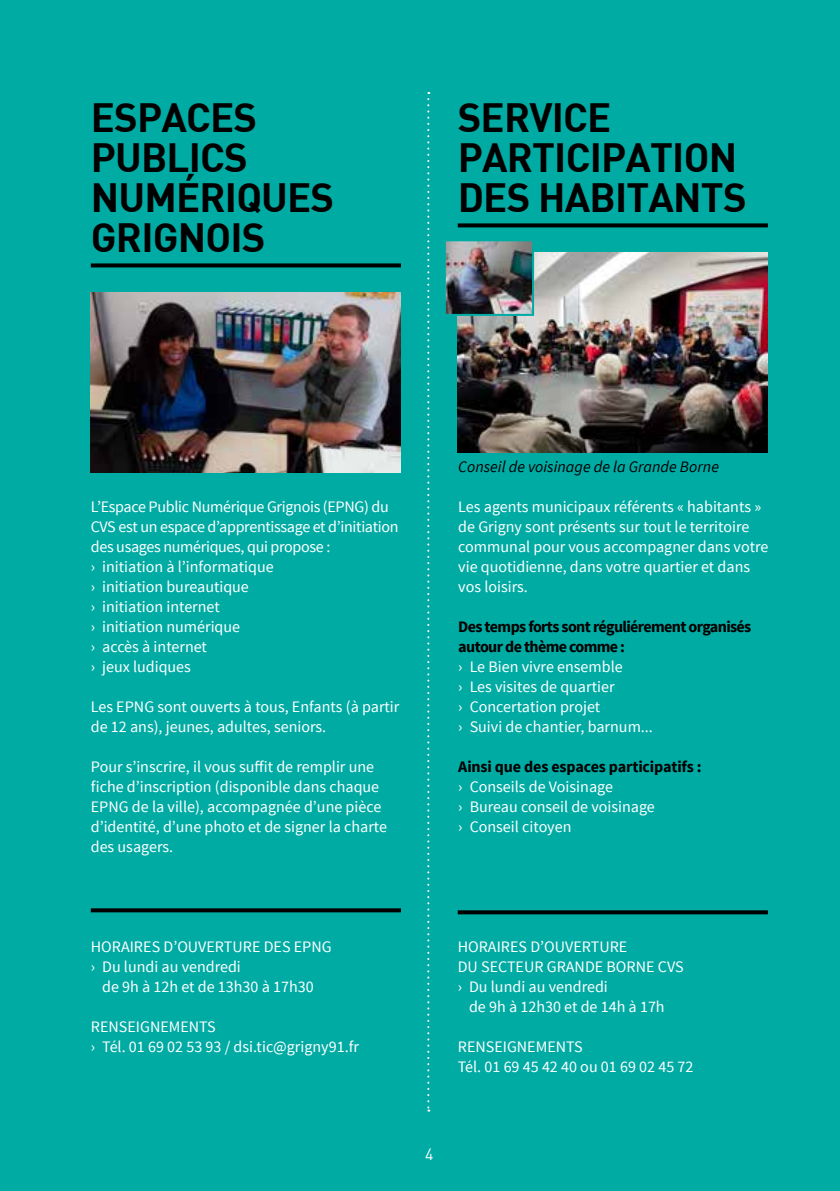
<style>
.page{position:relative;width:840px;height:1191px;background:#fff}
.page>*{position:absolute;margin:0;border:0;box-sizing:border-box;transform-origin:0 0}
.t1{font:40px/40px "DIN Bold";letter-spacing:-.02em;color:#000}
.t2{font:16px/20px "Source Sans Pro";color:#fff}
.t3{font:700 16px/20px "Source Sans Pro";letter-spacing:-.04em;color:#000}
.t4{font:italic 16px "Source Sans Pro";color:#000}
.t5{font:700 16px "Source Sans Pro";letter-spacing:-.01em;color:#000}
.t6{font:16px "DIN";color:#fff}
</style>
<div class="page">
<div style="left:0;top:0;width:839px;height:1191px;background:#00aba4"></div>
<svg style="left:91px;top:263px;width:310px;height:4px"></svg>
<svg style="left:457px;top:223px;width:310px;height:4px"></svg>
<svg style="left:91px;top:908px;width:310px;height:4px"></svg>
<svg style="left:457px;top:910px;width:310px;height:4px"></svg>
<img style="left:91px;top:292px;width:310px;height:180px">
<img style="left:457px;top:252px;width:310px;height:200px">
<svg style="left:427px;top:92px;width:2px;height:1019px"></svg>
<img style="left:446px;top:242px;width:84px;height:71px">
<div style="left:443px;top:239px;width:90px;height:77px;border:2px solid #00aba4"></div>
<h1 class="t1" style="left:91px;top:96px;width:245px">ESPACES<br>PUBLICS<br>NUMÉRIQUES<br>GRIGNOIS</h1>
<h1 class="t1" style="left:457px;top:96px;width:290px">SERVICE<br>PARTICIPATION<br>DES HABITANTS</h1>
<p class="t2" style="left:91px;top:497px;width:309px">L’Espace Public Numérique Grignois (EPNG) du<br>CVS est un espace d’apprentissage et d’initiation des usages numériques, qui propose :<br>› initiation à l’informatique<br>› initiation bureautique<br>› initiation internet<br>› initiation numérique<br>› accès à internet<br>› jeux ludiques</p>
<p class="t2" style="left:91px;top:697px;width:310px">Les EPNG sont ouverts à tous, Enfants (à partir de 12 ans), jeunes, adultes, seniors.</p>
<p class="t2" style="left:91px;top:757px;width:298px">Pour s’inscrire, il vous suffit de remplir une fiche d’inscription (disponible dans chaque EPNG de la ville), accompagnée d’une pièce d’identité, d’une photo et de signer la charte des usagers.</p>
<p class="t4" style="left:458px;top:457px;width:262px">Conseil de voisinage de la Grande Borne</p>
<p class="t2" style="left:458px;top:497px;width:311px">Les agents municipaux référents « habitants » de Grigny sont présents sur tout le territoire communal pour vous accompagner dans votre vie quotidienne, dans votre quartier et dans vos loisirs.</p>
<p class="t3" style="left:458px;top:617px;width:294px">Des temps forts sont réguliérement organisés autour de thème comme :</p>
<p class="t2" style="left:458px;top:657px;width:196px">› Le Bien vivre ensemble<br>› Les visites de quartier<br>› Concertation projet<br>› Suivi de chantier, barnum...</p>
<p class="t5" style="left:458px;top:756px;width:245px">Ainsi que des espaces participatifs :</p>
<p class="t2" style="left:458px;top:777px;width:198px">› Conseils de Voisinage<br>› Bureau conseil de voisinage › Conseil citoyen</p>
<p class="t2" style="left:91px;top:937px;width:242px">HORAIRES D’OUVERTURE DES EPNG › Du lundi au vendredi</p>
<p class="t2" style="left:102px;top:977px;width:213px">de 9h à 12h et de 13h30 à 17h30</p>
<p class="t2" style="left:91px;top:1017px;width:269px">RENSEIGNEMENTS<br>› Tél. 01 69 02 53 93 / dsi.tic@grigny91.fr</p>
<p class="t2" style="left:457px;top:937px;width:227px">HORAIRES D’OUVERTURE<br>DU SECTEUR GRANDE BORNE CVS › Du lundi au vendredi</p>
<p class="t2" style="left:469px;top:997px;width:197px">de 9h à 12h30 et de 14h à 17h</p>
<p class="t2" style="left:457px;top:1037px;width:237px">RENSEIGNEMENTS<br>Tél. 01 69 45 42 40 ou 01 69 02 45 72</p>
<p class="t6" style="left:425px;top:1143px;width:10px">4</p>
</div>
